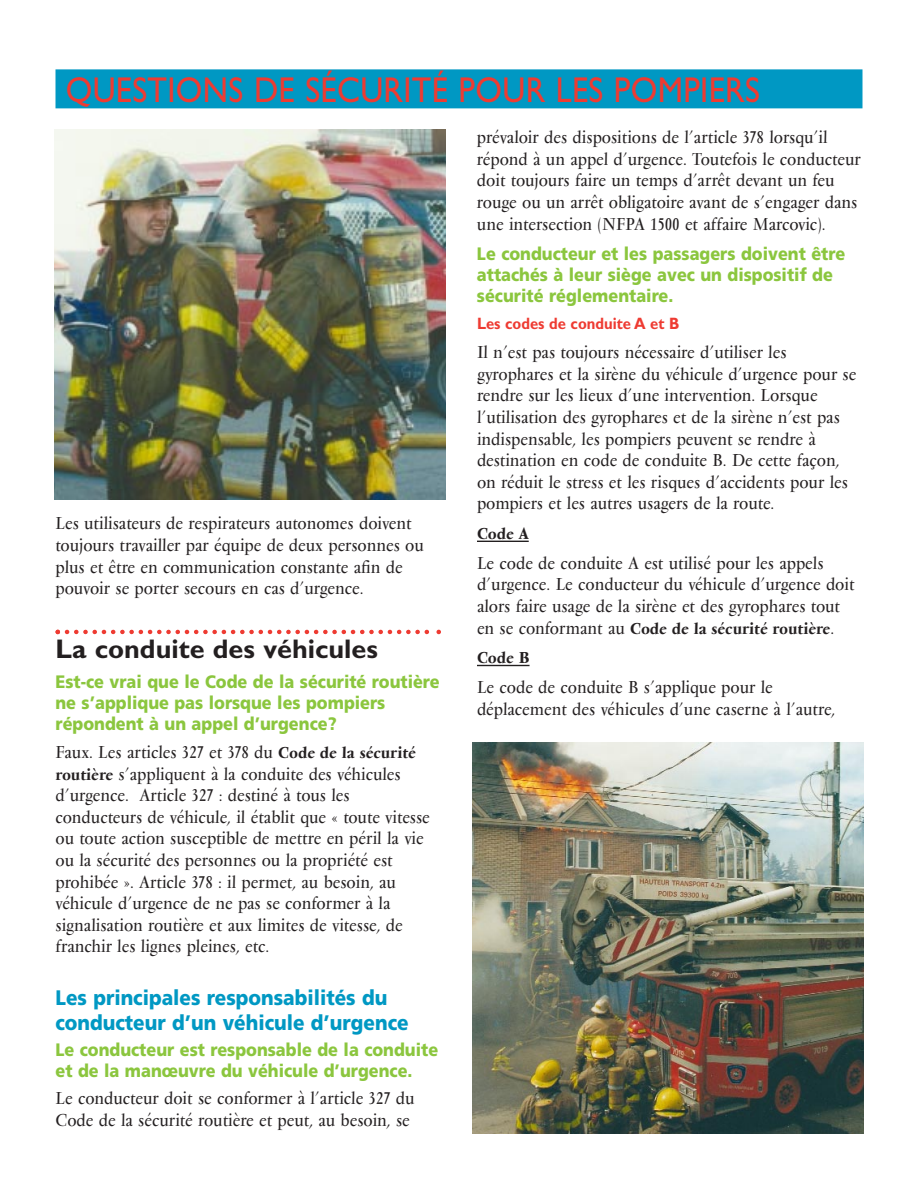
<style>
.page{position:relative;width:918px;height:1188px;background:#fff}
.page>*{position:absolute;margin:0;border:0;box-sizing:border-box;transform-origin:0 0}
.t1{font:36px "Gill Sans";letter-spacing:.01em;color:#ee3b32;scale:.9 1}
.t2{font:700 27px "Gill Sans";color:#231f20}
.t3{font:900 21px/25.2px "Frutiger";color:#0098c3;scale:.9 1}
.t4{font:18px/21.6px "Vendome T";color:#231f20;scale:.9 1}
.t5{font:900 18px/21px "Frutiger";color:#8bc63e;scale:.9 1}
.t6{font:500 16.5px/29.5px "Vendome T";color:#231f20;scale:.9 1}
.t7{font:700 16.5px "Gill Sans";color:#ee3b32;scale:.9 1}
.s1{font-weight:500;font-size:16.5px}
.s2{font-weight:400;font-size:18px}
</style>
<div class="page">
<div style="left:56px;top:69px;width:806px;height:39px;background:#0098c3"></div>
<svg style="left:56px;top:630px;width:385px;height:4px"></svg>
<hr style="left:477px;top:541px;width:52px;height:1px;background:#231f20">
<hr style="left:477px;top:665px;width:53px;height:1px;background:#231f20">
<img style="left:472px;top:742px;width:392px;height:392px">
<img style="left:54px;top:130px;width:392px;height:369px">
<h1 class="t1" style="left:66px;top:77px;width:773px">QUESTIONS DE SÉCURITÉ POUR LES POMPIERS</h1>
<p class="t4" style="left:56px;top:514px;width:411px">Les utilisateurs de respirateurs autonomes doivent toujours travailler par équipe de deux personnes ou plus et être en communication constante afin de pouvoir se porter secours en cas d’urgence.</p>
<h2 class="t2" style="left:56px;top:640px;width:324px">La conduite des véhicules</h2>
<p class="t5" style="left:56px;top:673px;width:428px">Est-ce vrai que le Code de la sécurité routière ne s’applique pas lorsque les pompiers répondent à un appel d’urgence?</p>
<p class="t4" style="left:56px;top:743px;width:418px">Faux. Les articles 327 et 378 du <span class="s1">Code de la sécurité routière</span> s’appliquent à la conduite des véhicules d’urgence. Article 327 : destiné à tous les conducteurs de véhicule, il établit que « toute vitesse ou toute action susceptible de mettre en péril la vie ou la sécurité des personnes ou la propriété est prohibée ». Article 378 : il permet, au besoin, au véhicule d’urgence de ne pas se conformer à la signalisation routière et aux limites de vitesse, de franchir les lignes pleines, etc.</p>
<p class="t3" style="left:56px;top:987px;width:394px">Les principales responsabilités du conducteur d’un véhicule d’urgence</p>
<p class="t5" style="left:56px;top:1040px;width:427px">Le conducteur est responsable de la conduite et de la manœuvre du véhicule d’urgence.</p>
<p class="t4" style="left:56px;top:1089px;width:400px">Le conducteur doit se conformer à l’article 327 du<br>Code de la sécurité routière et peut, au besoin, se</p>
<p class="t4" style="left:477px;top:128px;width:428px">prévaloir des dispositions de l’article 378 lorsqu’il répond à un appel d’urgence. Toutefois le conducteur doit toujours faire un temps d’arrêt devant un feu rouge ou un arrêt obligatoire avant de s’engager dans une intersection (NFPA 1500 et affaire Marcovic).</p>
<p class="t5" style="left:477px;top:244px;width:411px">Le conducteur et les passagers doivent être attachés à leur siège avec un dispositif de sécurité réglementaire.</p>
<p class="t7" style="left:477px;top:317px;width:226px">Les codes de conduite A et B</p>
<p class="t4" style="left:477px;top:343px;width:423px">Il n’est pas toujours nécessaire d’utiliser les gyrophares et la sirène du véhicule d’urgence pour se rendre sur les lieux d’une intervention. Lorsque l’utilisation des gyrophares et de la sirène n’est pas indispensable, les pompiers peuvent se rendre à destination en code de conduite B. De cette façon, on réduit le stress et les risques d’accidents pour les pompiers et les autres usagers de la route.</p>
<p class="t6" style="left:477px;top:520px;width:59px">Code A</p>
<p class="t4" style="left:477px;top:554px;width:421px">Le code de conduite A est utilisé pour les appels d’urgence. Le conducteur du véhicule d’urgence doit alors faire usage de la sirène et des gyrophares tout</p>
<p class="t6" style="left:477px;top:615px;width:398px"><span class="s2">en se conformant au</span> Code de la sécurité routière<span class="s2">.<br></span>Code B</p>
<p class="t4" style="left:477px;top:678px;width:400px">Le code de conduite B s’applique pour le déplacement des véhicules d’une caserne à l’autre,</p>
</div>
